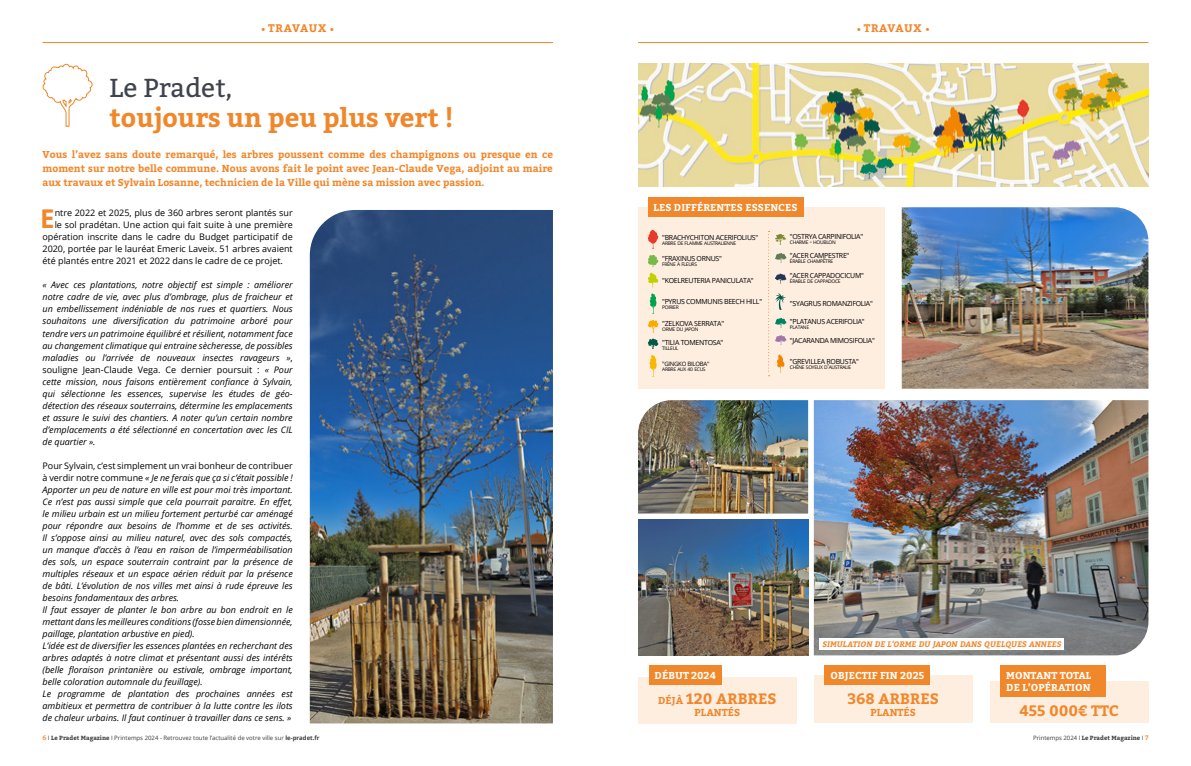
<style>
.page{position:relative;width:1191px;height:766px;background:#fff}
.page>*{position:absolute;margin:0;border:0;box-sizing:border-box;transform-origin:0 0}
.t1{font:700 26px "Bitter";color:#f1872b}
.t2{font:26px "Bitter";color:#3e434e}
.t3{font:700 25.8px "Open Sans";color:#f1872b}
.t4{font:700 15px "Bitter";letter-spacing:.005em;color:#f1872b}
.t5{font:700 11px "Bitter";letter-spacing:.045em;color:#f1872b}
.t6{font:700 10px/14px "Bitter";color:#f1872b;text-align:justify}
.t7{font:700 10px/12px "Bitter";letter-spacing:.01em;color:#fff}
.t8{font:italic 9px/12px "Open Sans";color:#000;text-align:justify}
.t9{font:9px "Open Sans";color:#000}
.t10{font:italic 700 8px "Bitter";color:#f1872b}
.t11{font:7px "Open Sans";letter-spacing:-.04em;color:#000}
.t12{font:6px "Open Sans";color:#3c3c3b}
.t13{font:700 6px "Bitter";color:#3c3c3b}
.t14{font:6px "Open Sans";letter-spacing:-.04em;color:#000}
.t15{font:4.9px "Open Sans";letter-spacing:-.055em;color:#000}
.s1{font-size:8px}
.s2{font-style:normal}
.s3{font-size:7px}
.s4{font-size:5px}
.s5{font-size:10px}
.s6{font-family:"Bitter";font-weight:700;font-size:6.5px;color:#f39441}
.s7{font-family:"Bitter";font-weight:700}
.s8{font-weight:700}
.s9{font-family:"Open Sans";font-weight:400}
.s10{font-size:6.5px;color:#f39441}
</style>
<div class="page">
<hr style="left:43px;top:42px;width:510px;height:1px;background:#f1872b">
<hr style="left:638px;top:42px;width:510px;height:1px;background:#f1872b">
<svg style="left:42px;top:63px;width:51px;height:64px"></svg>
<div style="left:638px;top:676px;width:159px;height:47px;background:#feeee0"></div>
<div style="left:649px;top:665px;width:72px;height:19px;background:#f1872b"></div>
<div style="left:814px;top:675px;width:158px;height:48px;background:#feeee0"></div>
<div style="left:824px;top:665px;width:106px;height:19px;background:#f1872b"></div>
<div style="left:989px;top:681px;width:159px;height:42px;background:#feeee0"></div>
<div style="left:1000px;top:665px;width:105px;height:31px;background:#f1872b"></div>
<img style="left:638px;top:519px;width:170px;height:136px">
<img style="left:814px;top:400px;width:334px;height:255px">
<img style="left:310px;top:210px;width:243px;height:513px">
<img style="left:638px;top:400px;width:170px;height:113px">
<img style="left:638px;top:64px;width:510px;height:122px">
<div style="left:819px;top:637px;width:245px;height:12px;background:#fff"></div>
<img style="left:901px;top:207px;width:247px;height:181px">
<div style="left:638px;top:207px;width:246px;height:181px;background:#feeee0"></div>
<div style="left:648px;top:197px;width:155px;height:20px;background:#f1872b"></div>
<svg style="left:777px;top:354px;width:7px;height:19px"></svg>
<svg style="left:775px;top:234px;width:11px;height:11px"></svg>
<svg style="left:775px;top:253px;width:11px;height:10px"></svg>
<svg style="left:775px;top:273px;width:11px;height:10px"></svg>
<svg style="left:775px;top:318px;width:11px;height:9px"></svg>
<svg style="left:775px;top:335px;width:11px;height:10px"></svg>
<svg style="left:775px;top:293px;width:11px;height:17px"></svg>
<svg style="left:648px;top:230px;width:10px;height:19px"></svg>
<svg style="left:648px;top:255px;width:10px;height:32px"></svg>
<svg style="left:650px;top:293px;width:6px;height:21px"></svg>
<svg style="left:649px;top:355px;width:8px;height:22px"></svg>
<svg style="left:648px;top:320px;width:10px;height:12px"></svg>
<svg style="left:648px;top:338px;width:10px;height:11px"></svg>
<svg style="left:768px;top:231px;width:1px;height:145px"></svg>
<p class="t5" style="left:261px;top:21px;width:74px"><span class="s1">•</span> TRAVAUX <span class="s1">•</span></p>
<p class="t5" style="left:856px;top:21px;width:74px"><span class="s1">•</span> TRAVAUX <span class="s1">•</span></p>
<h1 class="t2" style="left:110px;top:71px;width:124px">Le Pradet,</h1>
<h1 class="t1" style="left:110px;top:100px;width:345px">toujours un peu plus vert !</h1>
<p class="t6" style="left:43px;top:148px;width:512px">Vous l’avez sans doute remarqué, les arbres poussent comme des champignons ou presque en ce moment sur notre belle commune. Nous avons fait le point avec Jean-Claude Vega, adjoint au maire aux travaux et Sylvain Losanne, technicien de la Ville qui mène sa mission avec passion.</p>
<h2 class="t3" style="left:40px;top:201px;width:16px">E</h2>
<p class="t9" style="left:55px;top:207px;width:240px">ntre 2022 et 2025, plus de 360 arbres seront plantés sur</p>
<p class="t9" style="left:55px;top:219px;width:240px">le sol pradétan. Une action qui fait suite à une première</p>
<p class="t9" style="left:43px;top:231px;width:252px">opération inscrite dans le cadre du Budget participatif de</p>
<p class="t9" style="left:43px;top:243px;width:252px">2020, portée par le lauréat Emeric Laveix. 51 arbres avaient</p>
<p class="t9" style="left:43px;top:255px;width:242px">été plantés entre 2021 et 2022 dans le cadre de ce projet.</p>
<p class="t8" style="left:43px;top:279px;width:252px">« Avec ces plantations, notre objectif est simple : améliorer notre cadre de vie, avec plus d’ombrage, plus de fraicheur et un embellissement indéniable de nos rues et quartiers. Nous souhaitons une diversification du patrimoine arboré pour tendre vers un patrimoine équilibré et résilient, notamment face au changement climatique qui entraine sècheresse, de possibles maladies ou l’arrivée de nouveaux insectes ravageurs »<span class="s2">, souligne Jean-Claude Vega. Ce dernier poursuit :</span> « Pour cette mission, nous faisons entièrement confiance à Sylvain, qui sélectionne les essences, supervise les études de géo&shy;détection des réseaux souterrains, détermine les emplacements et assure le suivi des chantiers. A noter qu’un certain nombre d’emplacements a été sélectionné en concertation avec les CIL de quartier ».</p>
<p class="t8" style="left:43px;top:459px;width:252px;text-align:left"><span class="s2">Pour Sylvain, c’est simplement un vrai bonheur de contribuer à verdir notre commune</span> « Je ne ferais que ça si c’était possible !<br>Apporter un peu de nature en ville est pour moi très important.<br>Ce n’est pas aussi simple que cela pourrait paraitre. En effet, le milieu urbain est un milieu fortement perturbé car aménagé pour répondre aux besoins de l’homme et de ses activités.<br>Il s’oppose ainsi au milieu naturel, avec des sols compactés, un manque d’accès à l’eau en raison de l’imperméabilisation des sols, un espace souterrain contraint par la présence de multiples réseaux et un espace aérien réduit par la présence de bâti. L’évolution de nos villes met ainsi à rude épreuve les besoins fondamentaux des arbres.<br>Il faut essayer de planter le bon arbre au bon endroit en le mettant dans les meilleures conditions (fosse bien dimensionnée, paillage, plantation arbustive en pied).<br>L’idée est de diversifier les essences plantées en recherchant des arbres adaptés à notre climat et présentant aussi des intérêts (belle floraison printanière ou estivale, ombrage important, belle coloration automnale du feuillage).<br>Le programme de plantation des prochaines années est ambitieux et permettra de contribuer à la lutte contre les ilots de chaleur urbains. Il faut continuer à travailler dans ce sens. »</p>
<p class="t7" style="left:653px;top:202px;width:145px">LES DIFFÉRENTES ESSENCES</p>
<p class="t11" style="left:790px;top:232px;width:75px">"OSTRYA CARPINIFOLIA"</p>
<p class="t15" style="left:790px;top:239px;width:47px">CHARME <span class="s3">-</span> HOUBLON</p>
<p class="t11" style="left:790px;top:251px;width:61px">"ACER CAMPESTRE"</p>
<p class="t15" style="left:790px;top:258px;width:45px">ÉRABLE CHAMPÊTRE</p>
<p class="t11" style="left:790px;top:271px;width:75px">"ACER CAPPADOCICUM"</p>
<p class="t15" style="left:790px;top:278px;width:52px">ÉRABLE DE CAPPADOCE</p>
<p class="t11" style="left:790px;top:316px;width:76px">"PLATANUS ACERIFOLIA"</p>
<p class="t15" style="left:790px;top:323px;width:21px">PLATANE</p>
<p class="t11" style="left:790px;top:356px;width:70px">"GREVILLEA ROBUSTA"</p>
<p class="t15" style="left:790px;top:363px;width:63px">CHÊNE SOYEUX D<span class="s3">'</span>AUSTRALIE</p>
<p class="t11" style="left:662px;top:232px;width:97px">"BRACHYCHITON ACERIFOLIUS"</p>
<p class="t15" style="left:662px;top:239px;width:75px">ARBRE DE FLAMME AUSTRALIENNE</p>
<p class="t11" style="left:662px;top:253px;width:61px">"FRAXINUS ORNUS"</p>
<p class="t15" style="left:662px;top:261px;width:36px">FRÊNE À FLEURS</p>
<p class="t11" style="left:662px;top:275px;width:93px">"KOELREUTERIA PANICULATA"</p>
<p class="t11" style="left:662px;top:296px;width:101px">"PYRUS COMMUNIS BEECH HILL"</p>
<p class="t15" style="left:662px;top:303px;width:18px">POIRIER</p>
<p class="t11" style="left:662px;top:319px;width:63px">"ZELKOVA SERRATA"</p>
<p class="t15" style="left:662px;top:326px;width:38px">ORME DU JAPON</p>
<p class="t11" style="left:662px;top:337px;width:63px">"TILIA TOMENTOSA"</p>
<p class="t15" style="left:662px;top:344px;width:18px">TILLEUL</p>
<p class="t14" style="left:662px;top:359px;width:49px">"GINGKO BILOBA"</p>
<p class="t15" style="left:662px;top:365px;width:45px">ARBRE AUX <span class="s4">40</span> ECUS</p>
<p class="t11" style="left:790px;top:298px;width:84px">"SYAGRUS ROMANZIFOLIA"</p>
<p class="t11" style="left:790px;top:335px;width:86px">"JACARANDA MIMOSIFOLIA"</p>
<p class="t7" style="left:654px;top:670px;width:63px">DÉBUT 2024</p>
<h3 class="t4" style="left:658px;top:688px;width:120px"><span class="s5">DÉJÀ</span> 120 ARBRES</h3>
<p class="t6" style="left:694px;top:705px;width:47px">PLANTÉS</p>
<p class="t10" style="left:822px;top:638px;width:241px">SIMULATION DE L'ORME DU JAPON DANS QUELQUES ANNEES</p>
<p class="t7" style="left:830px;top:670px;width:95px">OBJECTIF FIN 2025</p>
<h3 class="t4" style="left:847px;top:688px;width:93px">368 ARBRES</h3>
<p class="t6" style="left:870px;top:705px;width:47px">PLANTÉS</p>
<p class="t7" style="left:1006px;top:670px;width:87px">MONTANT TOTAL<br>DE L’OPÉRATION</p>
<h3 class="t4" style="left:1019px;top:700px;width:101px">455 000€ TTC</h3>
<p class="t12" style="left:43px;top:733px;width:278px"><span class="s6">6</span> I <span class="s7">Le Pradet Magazine</span> I Printemps 2024 - Retrouvez toute l’actualité de votre ville sur <span class="s8">le-pradet.fr</span></p>
<p class="t13" style="left:1033px;top:733px;width:117px"><span class="s9">Printemps 2024 I</span> Le Pradet Magazine <span class="s9">I</span> <span class="s10">7</span></p>
</div>
